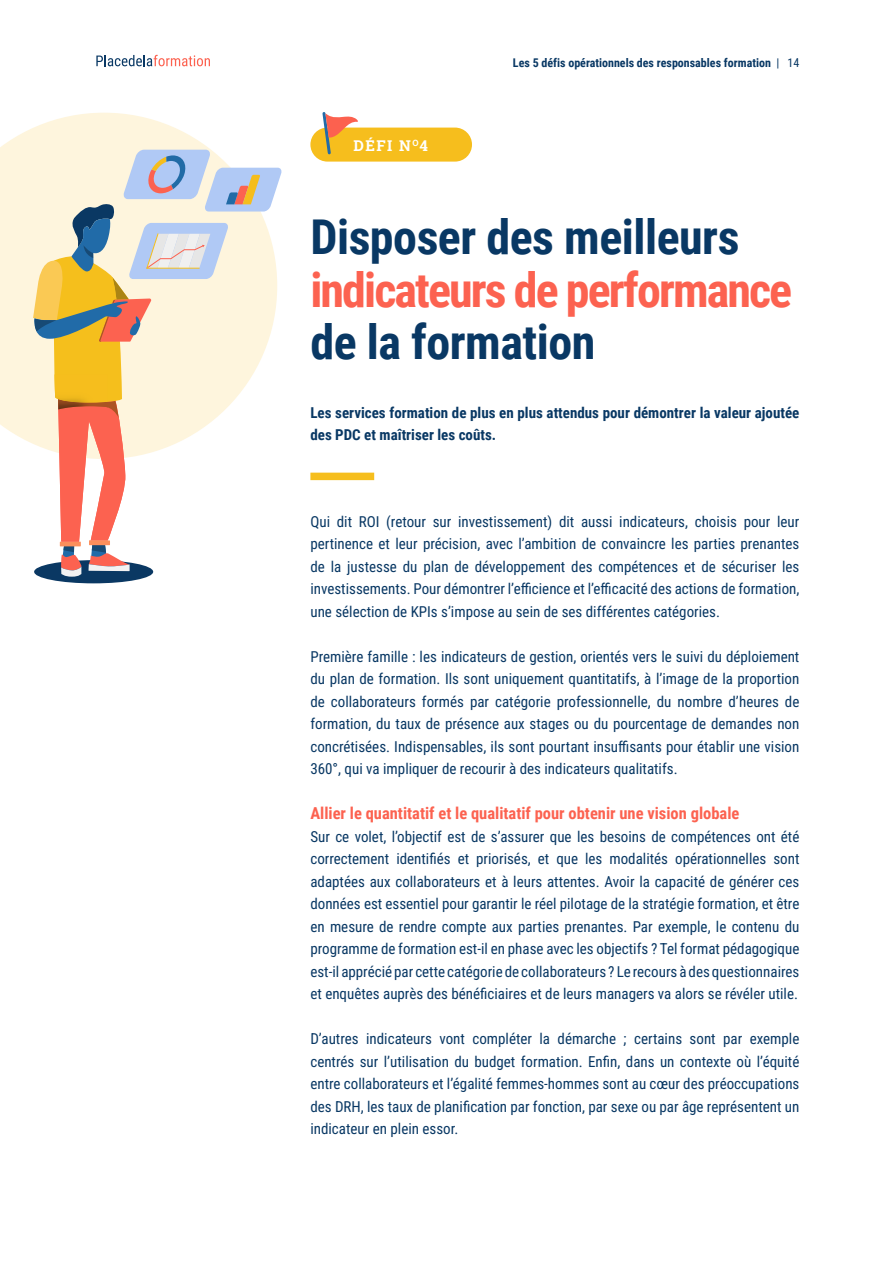
<style>
.page{position:relative;width:893px;height:1263px;background:#fff}
.page>*{position:absolute;margin:0;border:0;box-sizing:border-box;transform-origin:0 0}
.t1{font:700 48px "Roboto Condensed";letter-spacing:-.01em;color:#093864}
.t2{font:700 48px "Roboto Condensed";letter-spacing:-.04em;color:#fc6250}
.t3{font:700 16.5px "Roboto Condensed";color:#fc6250}
.t4{font:15px/22.5px "Roboto Condensed";color:#093864;text-align:justify}
.t5{font:700 15px/22.5px "Roboto Condensed";color:#093864}
.t6{font:700 15px "Roboto Slab";color:#fff}
.t7{font:700 12px "Roboto Condensed";color:#093864}
.s1{font-weight:400}
</style>
<div class="page">
<svg style="left:0;top:113px;width:211px;height:331px;fill:#fef5dd"></svg>
<div style="left:34px;top:560px;width:119px;height:23px;background:#0a3863;border-radius:50%"></div>
<svg style="left:33px;top:150px;width:249px;height:427px"></svg>
<svg style="left:96px;top:55px;width:114px;height:11px"></svg>
<div style="left:310px;top:473px;width:64px;height:7px;background:#f6be1d"></div>
<div style="left:310px;top:128px;width:162px;height:34px;background:#f6be1d;border-radius:17px"></div>
<svg style="left:321px;top:112px;width:37px;height:43px"></svg>
<p class="t6" style="left:353px;top:135px;width:76px">DÉFI N<sup>O</sup>4</p>
<p class="t7" style="left:513px;top:54px;width:288px">Les 5 défis opérationnels des responsables formation <span class="s1">| 14</span></p>
<h1 class="t1" style="left:310px;top:204px;width:431px">Disposer des meilleurs</h1>
<h1 class="t2" style="left:310px;top:256px;width:483px">indicateurs de performance</h1>
<h1 class="t1" style="left:310px;top:309px;width:286px">de la formation</h1>
<p class="t5" style="left:310px;top:401px;width:490px">Les services formation de plus en plus attendus pour démontrer la valeur ajoutée des PDC et maîtriser les coûts.</p>
<p class="t4" style="left:310px;top:509px;width:490px">Qui dit ROI (retour sur investissement) dit aussi indicateurs, choisis pour leur pertinence et leur précision, avec l’ambition de convaincre les parties prenantes de la justesse du plan de développement des compétences et de sécuriser les investissements. Pour démontrer l’efficience et l’efficacité des actions de formation, une sélection de KPIs s’impose au sein de ses différentes catégories.</p>
<p class="t4" style="left:310px;top:644px;width:490px">Première famille : les indicateurs de gestion, orientés vers le suivi du déploiement du plan de formation. Ils sont uniquement quantitatifs, à l’image de la proportion de collaborateurs formés par catégorie professionnelle, du nombre d’heures de formation, du taux de présence aux stages ou du pourcentage de demandes non concrétisées. Indispensables, ils sont pourtant insuffisants pour établir une vision 360°, qui va impliquer de recourir à des indicateurs qualitatifs.</p>
<p class="t3" style="left:310px;top:802px;width:430px">Allier le quantitatif et le qualitatif pour obtenir une vision globale</p>
<p class="t4" style="left:310px;top:824px;width:490px">Sur ce volet, l’objectif est de s’assurer que les besoins de compétences ont été correctement identifiés et priorisés, et que les modalités opérationnelles sont adaptées aux collaborateurs et à leurs attentes. Avoir la capacité de générer ces données est essentiel pour garantir le réel pilotage de la stratégie formation, et être en mesure de rendre compte aux parties prenantes. Par exemple, le contenu du programme de formation est-il en phase avec les objectifs ? Tel format pédagogique est-il apprécié par cette catégorie de collaborateurs ? Le recours à des questionnaires et enquêtes auprès des bénéficiaires et de leurs managers va alors se révéler utile.</p>
<p class="t4" style="left:310px;top:1027px;width:490px">D’autres indicateurs vont compléter la démarche ; certains sont par exemple centrés sur l’utilisation du budget formation. Enfin, dans un contexte où l’équité entre collaborateurs et l’égalité femmes-hommes sont au cœur des préoccupations des DRH, les taux de planification par fonction, par sexe ou par âge représentent un indicateur en plein essor.</p>
</div>
